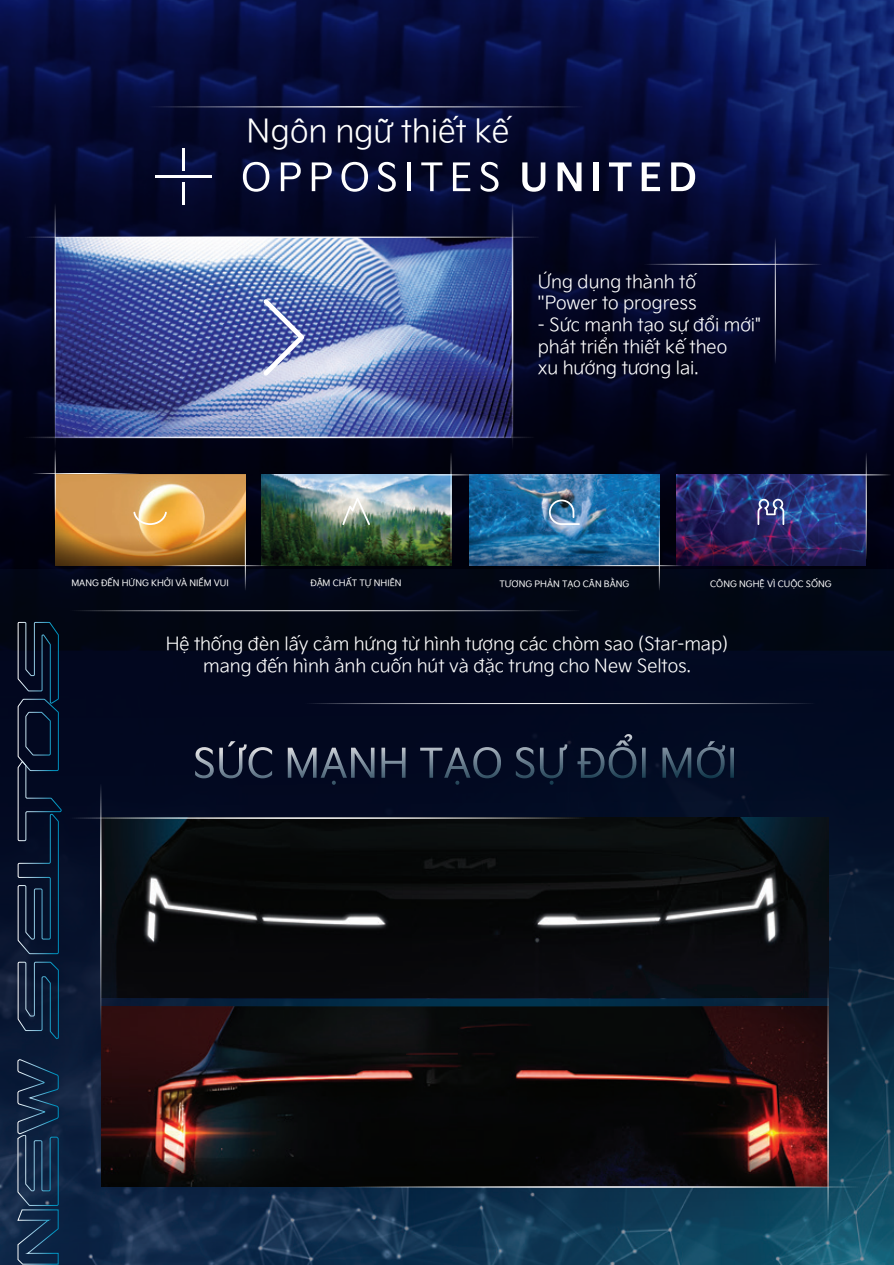
<style>
.page{position:relative;width:894px;height:1265px;background:#fff}
.page>*{position:absolute;margin:0;border:0;box-sizing:border-box;transform-origin:0 0}
.t1{font:31.5px "VN Kia Signature Light";color:#fff}
.t2{font:18px/21.6px "VN Kia Signature Light";color:#fff}
.t3{font:8.7px "VN Kia Signature Regular";color:#fff}
</style>
<div class="page">
<img style="left:0;top:0;width:894px;height:569px">
<img style="left:0;top:569px;width:894px;height:695px">
<svg style="left:243px;top:162px;width:26px;height:30px"></svg>
<svg style="left:281px;top:162px;width:20px;height:29px"></svg>
<svg style="left:312px;top:162px;width:20px;height:29px"></svg>
<svg style="left:341px;top:162px;width:27px;height:30px"></svg>
<svg style="left:378px;top:162px;width:18px;height:30px"></svg>
<hr style="left:407px;top:162px;width:4px;height:29px;background:#fff">
<svg style="left:421px;top:162px;width:21px;height:29px"></svg>
<svg style="left:453px;top:162px;width:17px;height:29px"></svg>
<svg style="left:481px;top:162px;width:17px;height:30px"></svg>
<svg style="left:522px;top:162px;width:23px;height:30px"></svg>
<svg style="left:557px;top:162px;width:24px;height:29px"></svg>
<div style="left:594px;top:162px;width:5px;height:29px;background:#fff"></div>
<svg style="left:609px;top:162px;width:22px;height:29px"></svg>
<svg style="left:641px;top:162px;width:19px;height:29px"></svg>
<svg style="left:671px;top:162px;width:24px;height:29px"></svg>
<hr style="left:155px;top:175px;width:56px;height:3px;background:#fff">
<hr style="left:182px;top:148px;width:2px;height:23px;background:#fff">
<hr style="left:182px;top:182px;width:2px;height:23px;background:#fff">
<svg style="left:0;top:98px;width:3px;height:356px"></svg>
<img style="left:56px;top:238px;width:456px;height:198px">
<svg style="left:263px;top:299px;width:41px;height:76px;background:#7f8ac0"></svg>
<hr style="left:141px;top:106px;width:442px;height:2px;background:#fff">
<hr style="left:22px;top:236px;width:517px;height:2px;background:#fff">
<hr style="left:512px;top:203px;width:1px;height:255px;background:#fff">
<hr style="left:54px;top:203px;width:2px;height:255px;background:#fff">
<hr style="left:22px;top:436px;width:512px;height:2px;background:#fff">
<hr style="left:68px;top:610px;width:512px;height:1px;background:#fff">
<hr style="left:302px;top:703px;width:512px;height:1px;background:#fff">
<hr style="left:775px;top:236px;width:1px;height:128px;background:#fff">
<hr style="left:644px;top:264px;width:178px;height:1px;background:#fff">
<img style="left:55px;top:475px;width:190px;height:58px">
<svg style="left:55px;top:533px;width:190px;height:32px;background:#a56e29"></svg>
<svg style="left:133px;top:511px;width:34px;height:14px"></svg>
<img style="left:261px;top:475px;width:190px;height:57px">
<img style="left:261px;top:532px;width:190px;height:33px">
<svg style="left:342px;top:497px;width:28px;height:28px"></svg>
<img style="left:469px;top:475px;width:190px;height:53px">
<svg style="left:469px;top:528px;width:190px;height:37px;background:#256b9c"></svg>
<svg style="left:549px;top:499px;width:31px;height:26px"></svg>
<img style="left:676px;top:475px;width:190px;height:53px">
<img style="left:676px;top:528px;width:190px;height:37px">
<svg style="left:757px;top:499px;width:27px;height:26px"></svg>
<hr style="left:32px;top:473px;width:108px;height:1px;background:#fff">
<hr style="left:55px;top:448px;width:1px;height:73px;background:#fff">
<hr style="left:161px;top:565px;width:108px;height:1px;background:#fff">
<hr style="left:245px;top:518px;width:1px;height:72px;background:#fff">
<hr style="left:575px;top:565px;width:108px;height:1px;background:#fff">
<hr style="left:659px;top:518px;width:1px;height:72px;background:#fff">
<hr style="left:451px;top:451px;width:1px;height:108px;background:#fff">
<hr style="left:404px;top:474px;width:72px;height:1px;background:#fff">
<hr style="left:866px;top:451px;width:1px;height:108px;background:#fff">
<hr style="left:819px;top:474px;width:72px;height:1px;background:#fff">
<svg style="left:17px;top:961px;width:42px;height:79px;background:#172c48"></svg>
<svg style="left:17px;top:621px;width:45px;height:333px;background:#0f1e35"></svg>
<svg style="left:17px;top:1059px;width:42px;height:205px;background:#1a3452"></svg>
<img style="left:102px;top:817px;width:726px;height:180px">
<img style="left:101px;top:1006px;width:726px;height:180px">
<svg style="left:107px;top:999px;width:664px;height:7px;background:#032943"></svg>
<hr style="left:68px;top:817px;width:517px;height:2px;background:#fff">
<hr style="left:100px;top:784px;width:2px;height:255px;background:#fff">
<hr style="left:344px;top:1186px;width:517px;height:1px;background:#fff">
<hr style="left:827px;top:965px;width:2px;height:256px;background:#fff">
<svg style="left:381px;top:745px;width:353px;height:39px;background:#152037"></svg>
<h1 class="t1" style="left:246px;top:108px;width:264px">Ngôn ngữ thiết kế</h1>
<p class="t2" style="left:538px;top:269px;width:160px">Ứng dụng thành tố ''Power to progress</p>
<p class="t2" style="left:538px;top:312px;width:224px">- Sức mạnh tạo sự đổi mới" phát triển thiết kế theo<br>xu hướng tương lai.</p>
<p class="t3" style="left:71px;top:576px;width:159px">MANG ĐẾN HỨNG KHỞI VÀ NIỀM VUI</p>
<p class="t3" style="left:310px;top:576px;width:93px">ĐẬM CHẤT TỰ NHIÊN</p>
<p class="t3" style="left:499px;top:577px;width:131px">TƯƠNG PHẢN TẠO CÂN BẰNG</p>
<p class="t3" style="left:710px;top:577px;width:123px">CÔNG NGHỆ VÌ CUỘC SỐNG</p>
<p class="t2" style="left:166px;top:631px;width:564px;text-align:center">Hệ thống đèn lấy cảm hứng từ hình tượng các chòm sao (Star-map) mang đến hình ảnh cuốn hút và đặc trưng cho New Seltos.</p>
</div>
